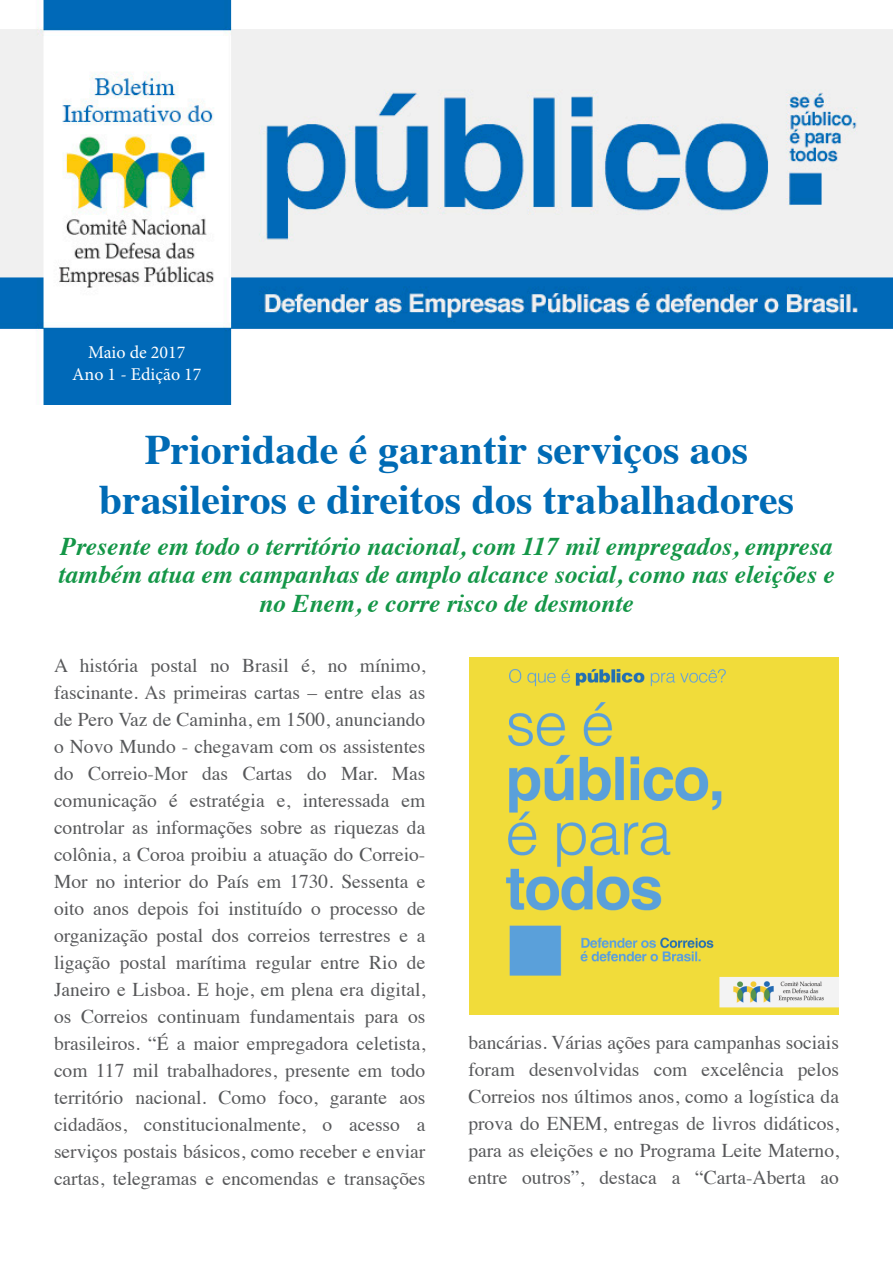
<style>
.page{position:relative;width:893px;height:1263px;background:#fff}
.page>*{position:absolute;margin:0;border:0;box-sizing:border-box;transform-origin:0 0}
.t1{font:700 42px "Times";color:#006bb5}
.t2{font:italic 700 25.5px/28.5px "Times";color:#149647;text-align:center}
.t3{font:19.5px/27px "Times";color:#57585a;text-align:justify}
.t4{font:18px "Minion Pro";color:#fff}
</style>
<div class="page">
<img style="left:0;top:0;width:893px;height:404px">
<img style="left:469px;top:657px;width:370px;height:358px">
<p class="t4" style="left:88px;top:340px;width:99px">Maio de 2017</p>
<p class="t4" style="left:72px;top:362px;width:131px">Ano 1 - Edição 17</p>
<p class="t1" style="left:145px;top:409px;width:605px">Prioridade é garantir serviços aos</p>
<p class="t1" style="left:99px;top:460px;width:697px">brasileiros e direitos dos trabalhadores</p>
<p class="t2" style="left:58px;top:529px;width:778px">Presente em todo o território nacional, com 117 mil empregados, empresa também atua em campanhas de amplo alcance social, como nas eleições e no Enem, e corre risco de desmonte</p>
<p class="t3" style="left:54px;top:650px;width:373px">A história postal no Brasil é, no mínimo, fascinante. As primeiras cartas – entre elas as de Pero Vaz de Caminha, em 1500, anunciando o Novo Mundo - chegavam com os assistentes do Correio-Mor das Cartas do Mar. Mas comunicação é estratégia e, interessada em controlar as informações sobre as riquezas da colônia, a Coroa proibiu a atuação do Correio-Mor no interior do País em 1730. Sessenta e oito anos depois foi instituído o processo de organização postal dos correios terrestres e a ligação postal marítima regular entre Rio de Janeiro e Lisboa. E hoje, em plena era digital, os Correios continuam fundamentais para os brasileiros. “É a maior empregadora celetista, com 117 mil trabalhadores, presente em todo território nacional. Como foco, garante aos cidadãos, constitucionalmente, o acesso a serviços postais básicos, como receber e enviar cartas, telegramas e encomendas e transações</p>
<p class="t3" style="left:468px;top:1027px;width:372px">bancárias. Várias ações para campanhas sociais foram desenvolvidas com excelência pelos Correios nos últimos anos, como a logística da prova do ENEM, entregas de livros didáticos, para as eleições e no Programa Leite Materno, entre outros”, destaca a “Carta-Aberta ao</p>
</div>
